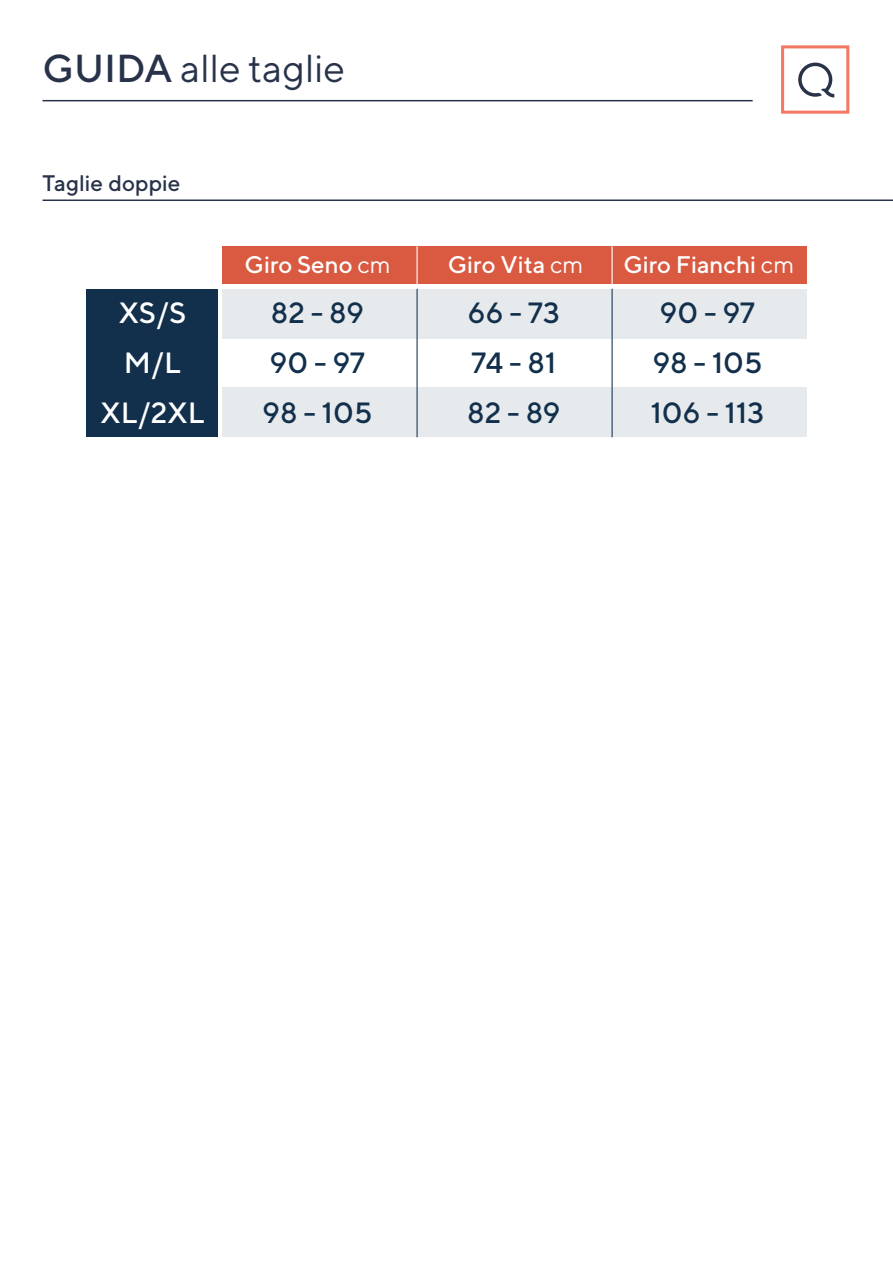
<style>
.page{position:relative;width:893px;height:1263px;background:#fff}
.page>*{position:absolute;margin:0;border:0;box-sizing:border-box;transform-origin:0 0}
.t1{font:39px "TT Norms";color:#28334a}
.t2{font:500 29.25px "TT Norms";color:#12304c}
.t3{font:500 29.25px/49.7px "TT Norms";color:#fff;text-align:center}
.t4{font:500 24px "TT Norms";color:#fff}
.t5{font:500 22.5px "TT Norms";color:#28334a}
.s1{font-weight:500}
.s2{font-weight:400}
</style>
<div class="page">
<svg style="left:781px;top:45px;width:68px;height:69px"></svg>
<hr style="left:43px;top:100px;width:710px;height:1px;background:#28334a">
<hr style="left:43px;top:199px;width:850px;height:2px;background:#28334a">
<div style="left:222px;top:289px;width:584px;height:50px;background:#e7eaed"></div>
<div style="left:222px;top:387px;width:584px;height:49px;background:#e7eaed"></div>
<hr style="left:417px;top:289px;width:1px;height:148px;background:#12304c">
<hr style="left:612px;top:289px;width:1px;height:148px;background:#12304c">
<div style="left:222px;top:246px;width:195px;height:38px;background:#d95a41"></div>
<div style="left:417px;top:246px;width:195px;height:38px;background:#d95a41"></div>
<div style="left:611px;top:246px;width:195px;height:38px;background:#d95a41"></div>
<hr style="left:416px;top:246px;width:2px;height:38px;background:#fff">
<hr style="left:611px;top:246px;width:2px;height:38px;background:#fff">
<div style="left:87px;top:289px;width:131px;height:147px;background:#12304c"></div>
<h1 class="t1" style="left:43px;top:44px;width:304px"><span class="s1">GUIDA</span> alle taglie</h1>
<p class="t5" style="left:43px;top:169px;width:139px">Taglie doppie</p>
<p class="t3" style="left:101px;top:288px;width:106px">XS/S<br>M/L<br>XL/2XL</p>
<p class="t4" style="left:245px;top:250px;width:148px">Giro Seno <span class="s2">cm</span></p>
<p class="t4" style="left:448px;top:250px;width:137px">Giro Vita <span class="s2">cm</span></p>
<p class="t4" style="left:623px;top:250px;width:172px">Giro Fianchi <span class="s2">cm</span></p>
<p class="t2" style="left:271px;top:295px;width:95px">82 - 89</p>
<p class="t2" style="left:468px;top:295px;width:94px">66 - 73</p>
<p class="t2" style="left:660px;top:295px;width:97px">90 - 97</p>
<p class="t2" style="left:270px;top:345px;width:97px">90 - 97</p>
<p class="t2" style="left:471px;top:345px;width:87px">74 - 81</p>
<p class="t2" style="left:652px;top:345px;width:112px">98 - 105</p>
<p class="t2" style="left:262px;top:395px;width:112px">98 - 105</p>
<p class="t2" style="left:467px;top:395px;width:95px">82 - 89</p>
<p class="t2" style="left:651px;top:395px;width:115px">106 - 113</p>
</div>
